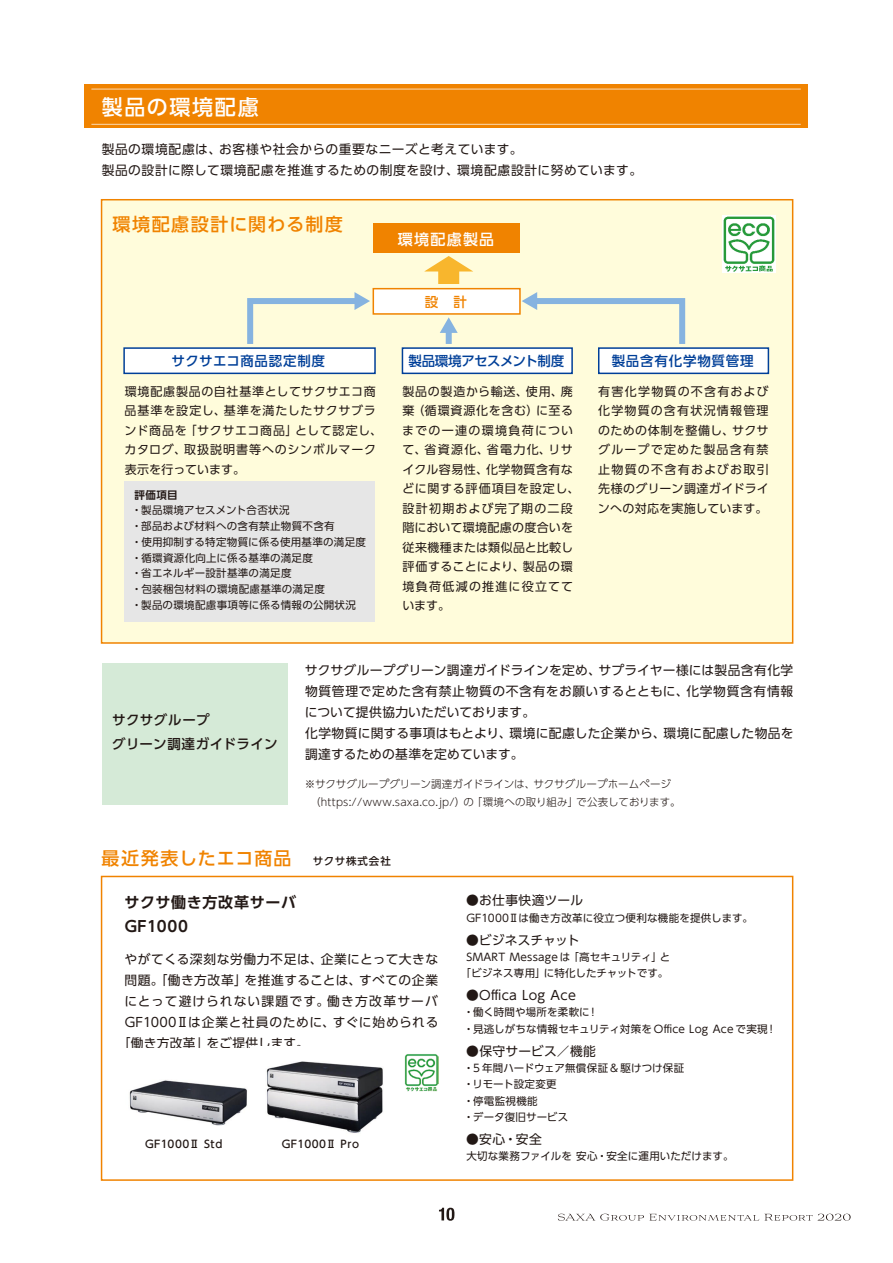
<style>
.page{position:relative;width:893px;height:1263px;background:#fff}
.page>*{position:absolute;margin:0;border:0;box-sizing:border-box;transform-origin:0 0}
.t1{font:500 21px "UD Shin Go Pro";letter-spacing:.08em;color:#fff}
.t2{font:500 18px "UD Shin Go Pro";letter-spacing:.065em;color:#f08300}
.t3{font:700 15px/24px "UD Shin Go Pro De";letter-spacing:.045em;color:#221815}
.t4{font:500 15px "UD Shin Go Pro";letter-spacing:.085em;color:#fff}
.t5{font:500 13.5px/24px "UD Shin Go Pro";letter-spacing:.03em;color:#221815}
.t6{font:500 13.5px "UD Shin Go Pro";letter-spacing:-.04em;color:#003f98}
.t7{font:500 13.5px "UD Shin Go Pro";letter-spacing:.03em;color:#003f98}
.t8{font:500 13.5px "UD Shin Go Pro";letter-spacing:.06em;color:#003f98}
.t9{font:500 13.5px "UD Shin Go Pro";color:#f08300}
.t10{font:12.75px/21px "UD Shin Go Pro";letter-spacing:.03em;color:#221815}
.t11{font:12.75px "UD Shin Go Pro";letter-spacing:.095em;color:#221815}
.t12{font:12.75px "UD Shin Go Pro";letter-spacing:.01em;color:#221815}
.t13{font:12.75px "UD Shin Go Pro";color:#221815}
.t14{font:12px/19.5px "UD Shin Go Pro";letter-spacing:.055em;color:#221815}
.t15{font:10.5px/15.8px "UD Shin Go Pro";letter-spacing:.02em;color:#221815}
.t16{font:300 10.5px/18px "UD Shin Go Pro";letter-spacing:.015em;color:#221815}
.t17{font:500 10.5px "UD Shin Go Pro";letter-spacing:.04em;color:#221815}
.t18{font:700 10.5px "UD Shin Go Pro De";color:#221815}
.s1{font-size:10.5px;color:#221815}
</style>
<div class="page">
<img style="left:404px;top:1054px;width:34px;height:38px">
<div style="left:101px;top:199px;width:692px;height:445px;background:#fffcdb;border:2px solid #f08300"></div>
<div style="left:84px;top:85px;width:724px;height:43px;background:#f08300"></div>
<hr style="left:91px;top:89px;width:710px;height:1px;background:#fff">
<hr style="left:91px;top:124px;width:710px;height:1px;background:#fff">
<div style="left:373px;top:223px;width:147px;height:30px;background:#f08300"></div>
<div style="left:373px;top:288px;width:148px;height:27px;background:#fff;border:2px solid #f08300"></div>
<div style="left:123px;top:347px;width:253px;height:27px;background:#fff;border:2px solid #003f98"></div>
<div style="left:402px;top:347px;width:171px;height:27px;background:#fff;border:2px solid #003f98"></div>
<div style="left:598px;top:347px;width:171px;height:27px;background:#fff;border:2px solid #003f98"></div>
<div style="left:102px;top:663px;width:186px;height:142px;background:#d5ead7"></div>
<svg style="left:244px;top:292px;width:126px;height:58px"></svg>
<svg style="left:522px;top:292px;width:166px;height:58px"></svg>
<div style="left:446px;top:330px;width:6px;height:14px;background:#86b3e0"></div>
<svg style="left:440px;top:317px;width:18px;height:16px"></svg>
<div style="left:438px;top:268px;width:21px;height:16px;background:#f8b62d"></div>
<svg style="left:425px;top:256px;width:48px;height:15px"></svg>
<div style="left:124px;top:481px;width:251px;height:141px;background:#e6e6e6"></div>
<div style="left:101px;top:876px;width:692px;height:305px;border:2px solid #f08300"></div>
<img style="left:129px;top:1080px;width:118px;height:46px">
<img style="left:266px;top:1061px;width:117px;height:72px">
<img style="left:723px;top:215px;width:52px;height:58px">
<svg style="left:439px;top:1208px;width:15px;height:13px"></svg>
<svg style="left:558px;top:1214px;width:293px;height:7px"></svg>
<h1 class="t1" style="left:102px;top:90px;width:158px">製品の環境配慮</h1>
<p class="t10" style="left:102px;top:139px;width:542px">製品の環境配慮は、お客様や社会からの重要なニーズと考えています。<br>製品の設計に際して環境配慮を推進するための制度を設け、環境配慮設計に努めています。</p>
<h2 class="t2" style="left:113px;top:210px;width:232px">環境配慮設計に関わる制度</h2>
<p class="t4" style="left:398px;top:227px;width:98px">環境配慮製品</p>
<p class="t9" style="left:425px;top:290px;width:44px">設　計</p>
<p class="t7" style="left:171px;top:350px;width:155px">サクサエコ商品認定制度</p>
<p class="t6" style="left:409px;top:350px;width:157px">製品環境アセスメント制度</p>
<p class="t8" style="left:612px;top:350px;width:144px">製品含有化学物質管理</p>
<p class="t14" style="left:124px;top:381px;width:259px">環境配慮製品の自社基準としてサクサエコ商品基準を設定し、基準を満たしたサクサブランド商品を「サクサエコ商品」として認定し、カタログ、取扱説明書等へのシンボルマーク表示を行っています。</p>
<p class="t14" style="left:402px;top:381px;width:179px">製品の製造から輸送、使用、廃棄（循環資源化を含む）に至るまでの一連の環境負荷について、省資源化、省電力化、リサイクル容易性、化学物質含有などに関する評価項目を設定し、設計初期および完了期の二段階において環境配慮の度合いを従来機種または類似品と比較し評価することにより、製品の環境負荷低減の推進に役立てています。</p>
<p class="t14" style="left:598px;top:381px;width:172px;text-align:justify">有害化学物質の不含有および化学物質の含有状況情報管理のための体制を整備し、サクサグループで定めた製品含有禁止物質の不含有およびお取引先様のグリーン調達ガイドラインへの対応を実施しています。</p>
<p class="t18" style="left:135px;top:486px;width:44px">評価項目</p>
<p class="t15" style="left:132px;top:502px;width:236px">・製品環境アセスメント合否状況<br>・部品および材料への含有禁止物質不含有<br>・使用抑制する特定物質に係る使用基準の満足度・循環資源化向上に係る基準の満足度<br>・省エネルギー設計基準の満足度<br>・包装梱包材料の環境配慮基準の満足度<br>・製品の環境配慮事項等に係る情報の公開状況</p>
<p class="t5" style="left:112px;top:708px;width:167px">サクサグループ<br>グリーン調達ガイドライン</p>
<p class="t10" style="left:305px;top:659px;width:490px">サクサグループグリーン調達ガイドラインを定め、サプライヤー様には製品含有化学物質管理で定めた含有禁止物質の不含有をお願いするとともに、化学物質含有情報について提供協力いただいております。<br>化学物質に関する事項はもとより、環境に配慮した企業から、環境に配慮した物品を調達するための基準を定めています。</p>
<p class="t16" style="left:305px;top:774px;width:377px">※サクサグループグリーン調達ガイドラインは、サクサグループホームページ　（https://www.saxa.co.jp/）の「環境への取り組み」で公表しております。</p>
<h2 class="t2" style="left:102px;top:843px;width:291px">最近発表したエコ商品　<span class="s1">サクサ株式会社</span></h2>
<p class="t3" style="left:125px;top:889px;width:173px">サクサ働き方改革サーバ<br>GF1000</p>
<p class="t10" style="left:125px;top:948px;width:315px">やがてくる深刻な労働力不足は、企業にとって大きな</p>
<p class="t10" style="left:125px;top:969px;width:315px">問題。「働き方改革」を推進することは、すべての企業</p>
<p class="t11" style="left:124px;top:990px;width:315px">にとって避けられない課題です。働き方改革サーバ</p>
<p class="t10" style="left:125px;top:1011px;width:315px">GF1000Ⅱは企業と社員のために、すぐに始められる</p>
<p class="t12" style="left:118px;top:1032px;width:193px">「働き方改革」をご提供します。</p>
<p class="t17" style="left:145px;top:1136px;width:79px">GF1000Ⅱ Std</p>
<p class="t17" style="left:282px;top:1136px;width:79px">GF1000Ⅱ Pro</p>
<p class="t10" style="left:466px;top:890px;width:118px">●お仕事快適ツール</p>
<p class="t15" style="left:466px;top:909px;width:288px">GF1000Ⅱは働き方改革に役立つ便利な機能を提供します。</p>
<p class="t13" style="left:466px;top:929px;width:115px">●ビジネスチャット</p>
<p class="t15" style="left:461px;top:948px;width:211px;line-height:16.5px;text-align:center">SMART Message は「高セキュリティ」と「ビジネス専用」に特化したチャットです。</p>
<p class="t10" style="left:466px;top:984px;width:111px">●Offica Log Ace</p>
<p class="t15" style="left:463px;top:1003px;width:311px;line-height:16.5px">・働く時間や場所を柔軟に !<br>・見逃しがちな情報セキュリティ対策を Office Log Ace で実現 !</p>
<p class="t10" style="left:466px;top:1040px;width:131px">●保守サービス／機能</p>
<p class="t15" style="left:463px;top:1059px;width:222px;line-height:16.5px">・5 年間ハードウェア無償保証 &amp; 駆けつけ保証・リモート設定変更<br>・停電監視機能<br>・データ復旧サービス</p>
<p class="t10" style="left:466px;top:1128px;width:77px">●安心・安全</p>
<p class="t15" style="left:466px;top:1148px;width:269px">大切な業務ファイルを 安心・安全に運用いただけます。</p>
</div>
